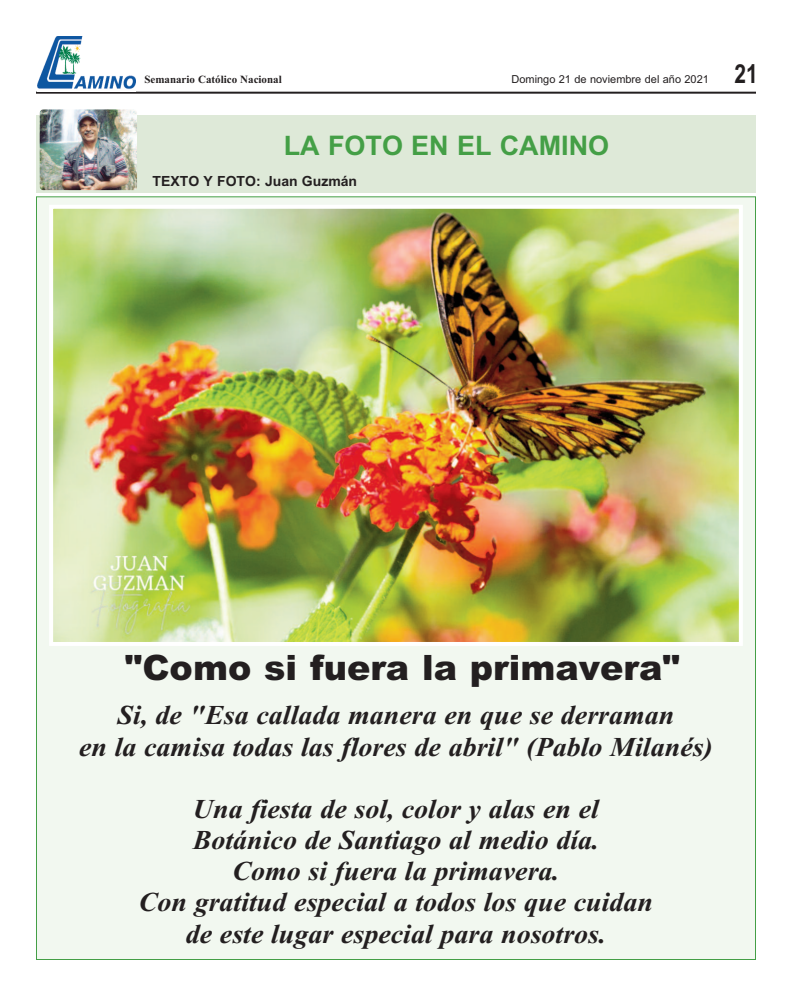
<style>
.page{position:relative;width:792px;height:1008px;background:#fff}
.page>*{position:absolute;margin:0;border:0;box-sizing:border-box;transform-origin:0 0}
.t1{font:900 35px "Arial";color:#231f20}
.t2{font:italic 700 27.3px/31.2px "Times New Roman";color:#231f20;text-align:center}
.t3{font:27px "Arial Bold MT OTF";color:#449f46}
.t4{font:700 26.2px "Arial";color:#231f20;scale:.8 1}
.t5{font:14px "Arial Bold MT OTF";color:#231f20}
.t6{font:11px "Arial";color:#231f20}
.t7{font:700 11px "Times New Roman";color:#231f20}
</style>
<div class="page">
<hr style="left:36px;top:92px;width:720px;height:2px;background:#231f20">
<div style="left:37px;top:197px;width:718px;height:762px;background:#f2f8f0"></div>
<div style="left:36px;top:115px;width:720px;height:78px;background:#dee9d8"></div>
<img style="left:40px;top:109px;width:97px;height:81px;border-radius:4px">
<img style="left:54px;top:210px;width:684px;height:431px">
<div style="left:49px;top:205px;width:694px;height:441px;border:4px solid #fff"></div>
<img style="left:37px;top:36px;width:99px;height:53px">
<p class="t7" style="left:144px;top:73px;width:139px">Semanario Católico Nacional</p>
<p class="t6" style="left:511px;top:73px;width:199px">Domingo 21 de noviembre del año 2021</p>
<p class="t4" style="left:735px;top:59px;width:31px">21</p>
<p class="t3" style="left:284px;top:130px;width:327px">LA FOTO EN EL CAMINO</p>
<p class="t5" style="left:153px;top:173px;width:206px">TEXTO Y FOTO: Juan Guzmán</p>
<p class="t1" style="left:125px;top:648px;width:556px">"Como si fuera la primavera"</p>
<p class="t2" style="left:79px;top:699px;width:635px">Si, de "Esa callada manera en que se derraman<br>en la camisa todas las flores de abril" (Pablo Milanés)</p>
<p class="t2" style="left:139px;top:793px;width:516px">Una fiesta de sol, color y alas en el Botánico de Santiago al medio día.<br>Como si fuera la primavera.<br>Con gratitud especial a todos los que cuidan de este lugar especial para nosotros.</p>
</div>
